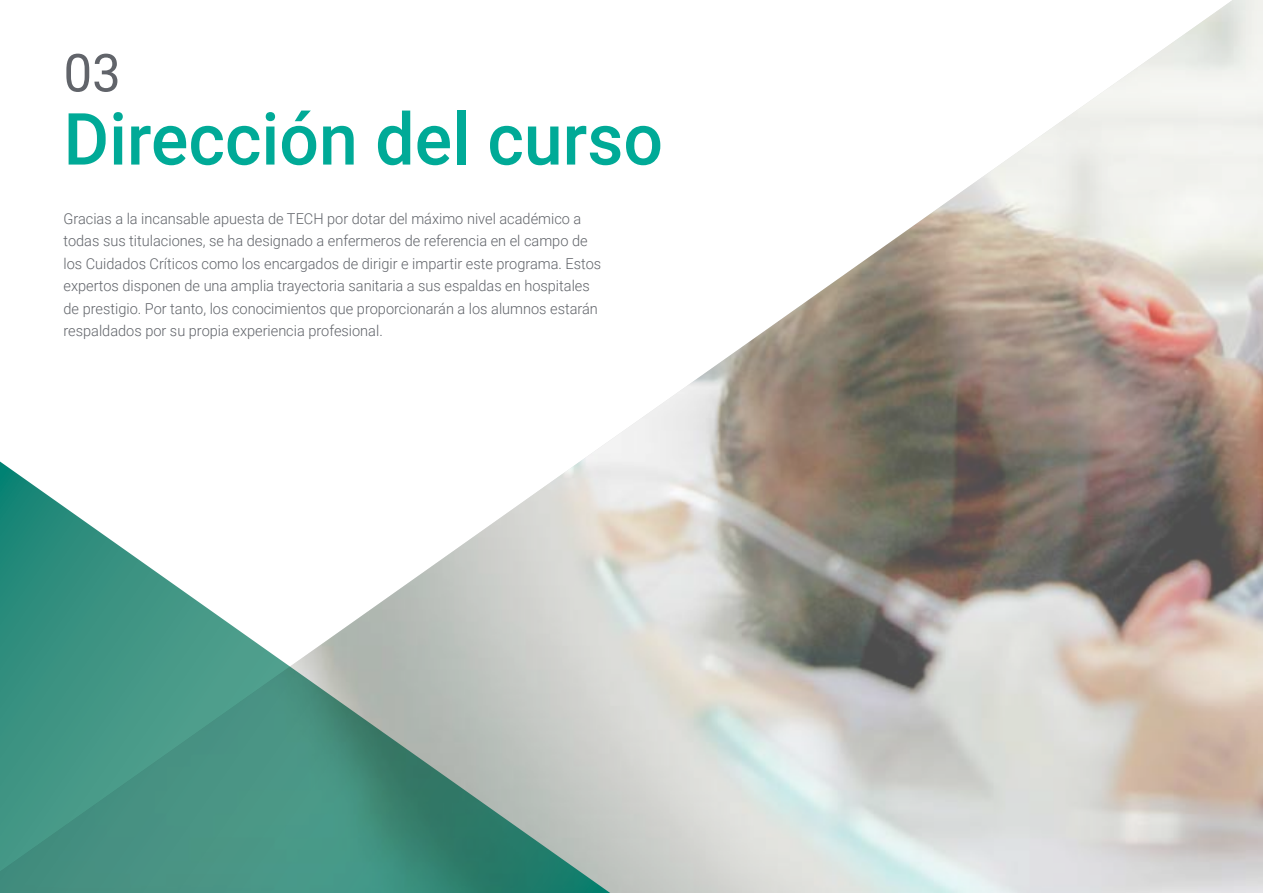
<style>
.page{position:relative;width:1263px;height:893px;background:#fff}
.page>*{position:absolute;margin:0;border:0;box-sizing:border-box;transform-origin:0 0}
.t1{font:500 72px "Roboto";color:#00aa97}
.t2{font:52.5px "Roboto";color:#61646a}
.t3{font:300 15px/22.5px "Roboto";color:#61646a}
</style>
<div class="page">
<img style="left:602px;top:0;width:661px;height:893px">
<svg style="left:0;top:446px;width:640px;height:447px"></svg>
<h2 class="t2" style="left:64px;top:36px;width:59px">03</h2>
<h1 class="t1" style="left:64px;top:89px;width:601px">Dirección del curso</h1>
<p class="t3" style="left:64px;top:207px;width:539px">Gracias a la incansable apuesta de TECH por dotar del máximo nivel académico a todas sus titulaciones, se ha designado a enfermeros de referencia en el campo de los Cuidados Críticos como los encargados de dirigir e impartir este programa. Estos expertos disponen de una amplia trayectoria sanitaria a sus espaldas en hospitales de prestigio. Por tanto, los conocimientos que proporcionarán a los alumnos estarán respaldados por su propia experiencia profesional.</p>
</div>
